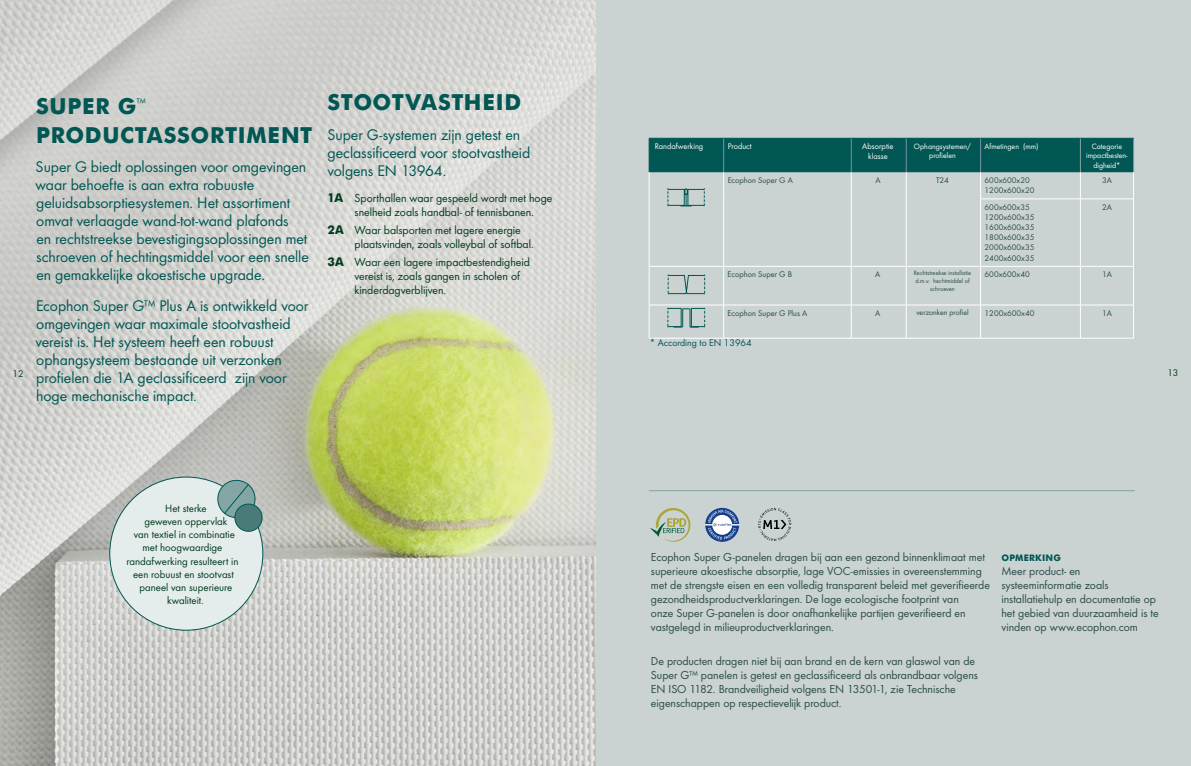
<style>
.page{position:relative;width:1191px;height:766px;background:#fff}
.page>*{position:absolute;margin:0;border:0;box-sizing:border-box;transform-origin:0 0}
.t1{font:700 22px "Futura";letter-spacing:.03em;color:#005753}
.t2{font:16px/18px "Futura Boo";letter-spacing:-.005em;color:#005753}
.t3{font:12px/14px "Futura Boo";letter-spacing:-.005em;color:#2b4d49}
.t4{font:12px/14px "Futura Boo";letter-spacing:-.005em;color:#003b1d}
.t5{font:11px "Futura Boo";color:#003b1d}
.t6{font:10px "Futura Boo";color:#005753}
.t7{font:10px "Futura Boo";color:#003b1d}
.t8{font:700 9px "Futura";letter-spacing:.025em;color:#005753}
.t9{font:8.5px/10.2px "Futura Boo";color:#2b4d49}
.t10{font:8.5px/10.2px "Futura Boo";color:#fff;text-align:center}
.t11{font:8px/9.6px "Futura Boo";color:#fff;text-align:center}
.t12{font:8px "Futura Boo";color:#2b4d49}
.t13{font:6.5px/7.8px "Futura Boo";color:#2b4d49;text-align:center}
.s1{font-family:"Futura";font-weight:700}
</style>
<div class="page">
<div style="left:0;top:0;width:1191px;height:765px;background:#cad2d2"></div>
<img style="left:0;top:0;width:595px;height:765px">
<hr style="left:649px;top:490px;width:485px;height:1px;background:#83a5a3">
<div style="left:110px;top:477px;width:153px;height:153px;background:#e5ecec;border-radius:50%"></div>
<svg style="left:215px;top:478px;width:43px;height:41px"></svg>
<div style="left:235px;top:504px;width:27px;height:27px;background:#497c79;border-radius:50%"></div>
<div style="left:235px;top:503px;width:27px;height:28px;border:1px solid #005753;border-radius:50%"></div>
<hr style="left:649px;top:199px;width:1px;height:67px;background:#fff">
<hr style="left:723px;top:199px;width:1px;height:67px;background:#fff">
<hr style="left:851px;top:199px;width:1px;height:67px;background:#fff">
<hr style="left:906px;top:199px;width:1px;height:67px;background:#fff">
<hr style="left:980px;top:199px;width:1px;height:67px;background:#fff">
<hr style="left:1080px;top:199px;width:1px;height:67px;background:#fff">
<hr style="left:1133px;top:199px;width:1px;height:67px;background:#fff">
<hr style="left:649px;top:266px;width:1px;height:39px;background:#fff">
<hr style="left:649px;top:266px;width:74px;height:1px;background:#fff">
<hr style="left:723px;top:266px;width:1px;height:39px;background:#fff">
<hr style="left:723px;top:266px;width:128px;height:1px;background:#fff">
<hr style="left:851px;top:266px;width:1px;height:39px;background:#fff">
<hr style="left:851px;top:266px;width:55px;height:1px;background:#fff">
<hr style="left:906px;top:266px;width:1px;height:39px;background:#fff">
<hr style="left:906px;top:266px;width:74px;height:1px;background:#fff">
<hr style="left:980px;top:266px;width:1px;height:39px;background:#fff">
<hr style="left:980px;top:266px;width:100px;height:1px;background:#fff">
<hr style="left:1080px;top:266px;width:1px;height:39px;background:#fff">
<hr style="left:1133px;top:266px;width:1px;height:39px;background:#fff">
<hr style="left:1080px;top:266px;width:53px;height:1px;background:#fff">
<hr style="left:649px;top:305px;width:1px;height:33px;background:#fff">
<hr style="left:649px;top:305px;width:74px;height:1px;background:#fff">
<hr style="left:649px;top:338px;width:74px;height:1px;background:#fff">
<hr style="left:723px;top:305px;width:1px;height:33px;background:#fff">
<hr style="left:723px;top:305px;width:128px;height:1px;background:#fff">
<hr style="left:723px;top:338px;width:128px;height:1px;background:#fff">
<hr style="left:851px;top:305px;width:1px;height:33px;background:#fff">
<hr style="left:851px;top:305px;width:55px;height:1px;background:#fff">
<hr style="left:851px;top:338px;width:55px;height:1px;background:#fff">
<hr style="left:906px;top:305px;width:1px;height:33px;background:#fff">
<hr style="left:906px;top:305px;width:74px;height:1px;background:#fff">
<hr style="left:906px;top:338px;width:74px;height:1px;background:#fff">
<hr style="left:980px;top:305px;width:1px;height:33px;background:#fff">
<hr style="left:980px;top:305px;width:100px;height:1px;background:#fff">
<hr style="left:980px;top:338px;width:100px;height:1px;background:#fff">
<hr style="left:1080px;top:305px;width:1px;height:33px;background:#fff">
<hr style="left:1133px;top:305px;width:1px;height:33px;background:#fff">
<hr style="left:1080px;top:305px;width:53px;height:1px;background:#fff">
<hr style="left:1080px;top:338px;width:53px;height:1px;background:#fff">
<svg style="left:667px;top:308px;width:38px;height:19px"></svg>
<svg style="left:649px;top:138px;width:485px;height:69px"></svg>
<svg style="left:667px;top:274px;width:38px;height:20px"></svg>
<svg style="left:705px;top:507px;width:34px;height:34px"></svg>
<svg style="left:650px;top:508px;width:40px;height:33px"></svg>
<svg style="left:758px;top:507px;width:33px;height:34px"></svg>
<h1 class="t1" style="left:327px;top:86px;width:16px">STOOTVASTHEID</h1>
<h2 class="t2" style="left:327px;top:126px;width:204px">Super G-systemen zijn getest en geclassificeerd voor stootvastheid volgens EN 13964.</h2>
<p class="t4" style="left:354px;top:191px;width:199px;text-indent:-27px"><span class="s1">1A</span> Sporthallen waar gespeeld wordt met hoge snelheid zoals handbal- of tennisbanen.</p>
<p class="t4" style="left:354px;top:223px;width:181px;text-indent:-27px"><span class="s1">2A</span> Waar balsporten met lagere energie plaatsvinden, zoals volleybal of softbal.</p>
<p class="t4" style="left:354px;top:255px;width:177px;text-indent:-27px"><span class="s1">3A</span> Waar een lagere impactbestendigheid vereist is, zoals gangen in scholen of kinderdagverblijven.</p>
<h1 class="t1" style="left:36px;top:90px;width:16px">SUPER</h1>
<h1 class="t1" style="left:118px;top:90px;width:30px">G<sup>™</sup></h1>
<h1 class="t1" style="left:36px;top:119px;width:17px">PRO</h1>
<h1 class="t1" style="left:85px;top:119px;width:229px">DUCTASSORTIMENT</h1>
<p class="t2" style="left:35px;top:158px;width:275px">Super G biedt oplossingen voor omgevingen waar behoefte is aan extra robuuste geluidsabsorptiesystemen. Het assortiment omvat verlaagde wand-tot-wand plafonds<br>en rechtstreekse bevestigingsoplossingen met schroeven of hechtingsmiddel voor een snelle en gemakkelijke akoestische upgrade.</p>
<h2 class="t2" style="left:35px;top:296px;width:275px">Ecophon Super G™ Plus A is ontwikkeld voor omgevingen waar maximale stootvastheid vereist is. Het systeem heeft een robuust ophangsysteem bestaande uit verzonken profielen die 1A geclassificeerd zijn voor hoge mechanische impact.</h2>
<p class="t10" style="left:655px;top:141px;width:50px">Randafwerking</p>
<p class="t10" style="left:727px;top:141px;width:26px">Product</p>
<p class="t10" style="left:862px;top:141px;width:33px">Absorptie klasse</p>
<p class="t11" style="left:914px;top:141px;width:59px">Ophangsystemen/ profielen</p>
<p class="t11" style="left:984px;top:141px;width:55px">Afmetingen (mm)</p>
<p class="t11" style="left:1086px;top:141px;width:43px">Categorie impactbesten&shy;digheid*</p>
<p class="t9" style="left:727px;top:175px;width:67px">Ecophon Super G A</p>
<p class="t9" style="left:875px;top:175px;width:7px">A</p>
<p class="t9" style="left:936px;top:175px;width:14px">T24</p>
<p class="t9" style="left:984px;top:175px;width:51px">600x600x20<br>1200x600x20</p>
<p class="t9" style="left:1102px;top:175px;width:11px">3A</p>
<p class="t9" style="left:984px;top:202px;width:51px">600x600x35<br>1200x600x35<br>1600x600x35<br>1800x600x35<br>2000x600x35<br>2400x600x35</p>
<p class="t9" style="left:1102px;top:202px;width:11px">2A</p>
<p class="t9" style="left:727px;top:269px;width:66px">Ecophon Super G B</p>
<p class="t9" style="left:875px;top:269px;width:7px">A</p>
<p class="t13" style="left:914px;top:269px;width:59px">Rechtstreekse installatie d.m.v. hechtmiddel of schroeven</p>
<p class="t9" style="left:984px;top:269px;width:47px">600x600x40</p>
<p class="t9" style="left:1102px;top:269px;width:11px">1A</p>
<p class="t9" style="left:727px;top:308px;width:81px">Ecophon Super G Plus A</p>
<p class="t9" style="left:875px;top:308px;width:7px">A</p>
<p class="t12" style="left:916px;top:308px;width:54px">verzonken profiel</p>
<p class="t9" style="left:984px;top:308px;width:51px">1200x600x40</p>
<p class="t9" style="left:1102px;top:308px;width:11px">1A</p>
<p class="t6" style="left:650px;top:336px;width:103px">* According to EN 13964</p>
<p class="t7" style="left:12px;top:368px;width:13px">12</p>
<p class="t7" style="left:1167px;top:366px;width:13px">13</p>
<p class="t5" style="left:165px;top:501px;width:43px">Het sterke</p>
<p class="t5" style="left:144px;top:514px;width:85px">geweven oppervlak</p>
<p class="t5" style="left:134px;top:528px;width:103px">van textiel in combinatie</p>
<p class="t5" style="left:142px;top:541px;width:81px">met hoogwaardige</p>
<p class="t5" style="left:126px;top:554px;width:113px">randafwerking resulteert in</p>
<p class="t5" style="left:133px;top:567px;width:102px">een robuust en stootvast</p>
<p class="t5" style="left:139px;top:580px;width:95px">paneel van superieure</p>
<p class="t5" style="left:167px;top:594px;width:38px">kwaliteit.</p>
<p class="t3" style="left:651px;top:550px;width:340px">Ecophon Super G-panelen dragen bij aan een gezond binnenklimaat met superieure akoestische absorptie, lage VOC-emissies in overeenstemming met de strengste eisen en een volledig transparent beleid met geverifieerde gezondheidsproductverklaringen. De lage ecologische footprint van<br>onze Super G-panelen is door onafhankelijke partijen geverifieerd en vastgelegd in milieuproductverklaringen.</p>
<p class="t3" style="left:651px;top:654px;width:328px">De producten dragen niet bij aan brand en de kern van glaswol van de Super G™ panelen is getest en geclassificeerd als onbrandbaar volgens EN ISO 1182. Brandveiligheid volgens EN 13501-1, zie Technische eigenschappen op respectievelijk product.</p>
<p class="t8" style="left:1001px;top:551px;width:61px">OPMERKING</p>
<p class="t3" style="left:1001px;top:564px;width:159px">Meer product- en systeeminformatie zoals installatiehulp en documentatie op het gebied van duurzaamheid is te vinden op www.ecophon.com</p>
</div>
